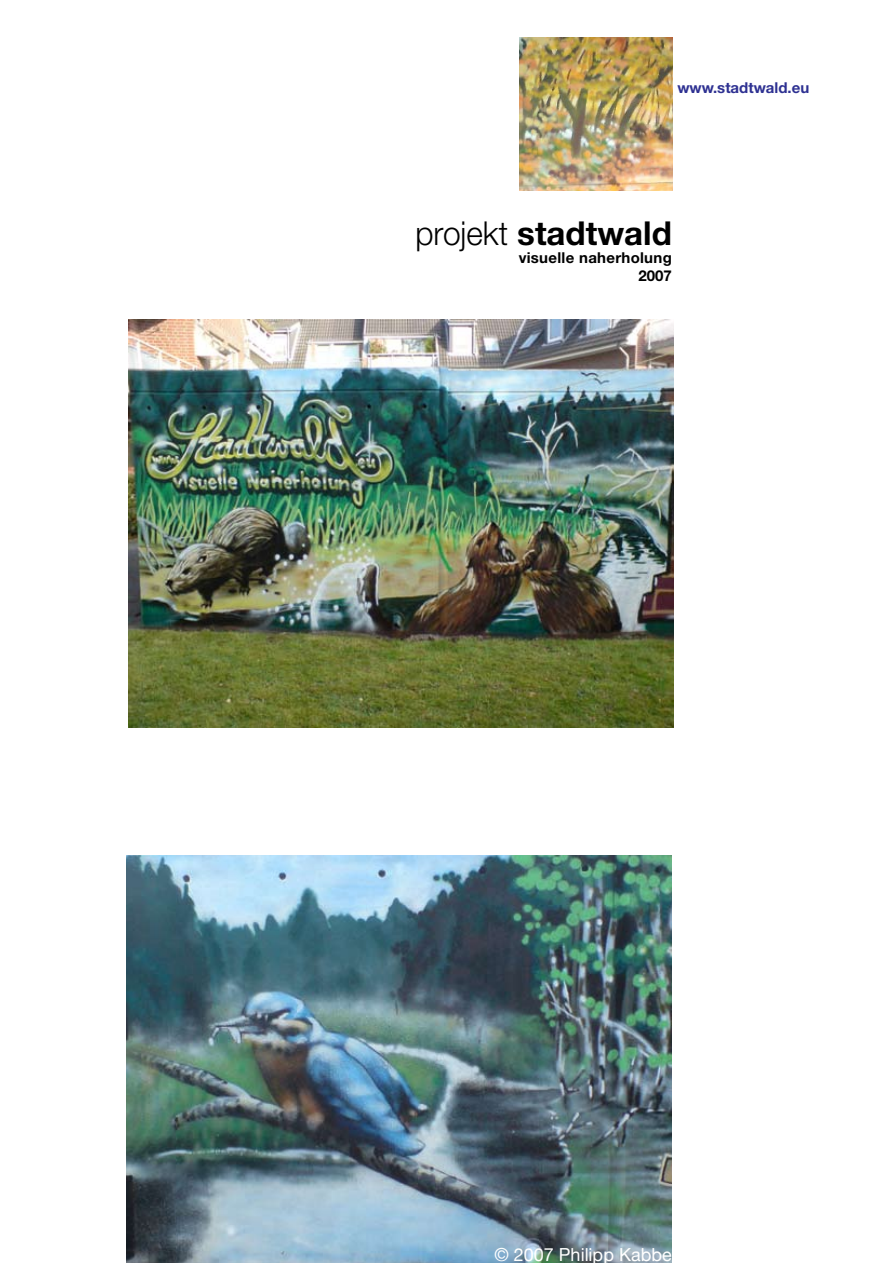
<style>
.page{position:relative;width:893px;height:1263px;background:#fff}
.page>*{position:absolute;margin:0;border:0;box-sizing:border-box;transform-origin:0 0}
.t1{font:700 33px "Helvetica Neue";color:#000}
.t2{font:18px "Helvetica Neue";color:#fff}
.t3{font:700 15px/18px "Helvetica Neue";letter-spacing:.02em;color:#000;text-align:right}
.t4{font:700 15px "Helvetica Neue";color:#2e3192}
.s1{font-weight:300}
</style>
<div class="page">
<img style="left:126px;top:855px;width:545px;height:408px">
<img style="left:520px;top:38px;width:152px;height:152px">
<img style="left:129px;top:319px;width:544px;height:409px">
<p class="t4" style="left:677px;top:78px;width:133px">www.stadtwald.eu</p>
<h1 class="t1" style="left:415px;top:213px;width:258px"><span class="s1">projekt</span> stadtwald</h1>
<p class="t3" style="left:519px;top:248px;width:155px">visuelle naherholung<br>2007</p>
<p class="t2" style="left:495px;top:1244px;width:179px">© 2007 Philipp Kabbe</p>
</div>
